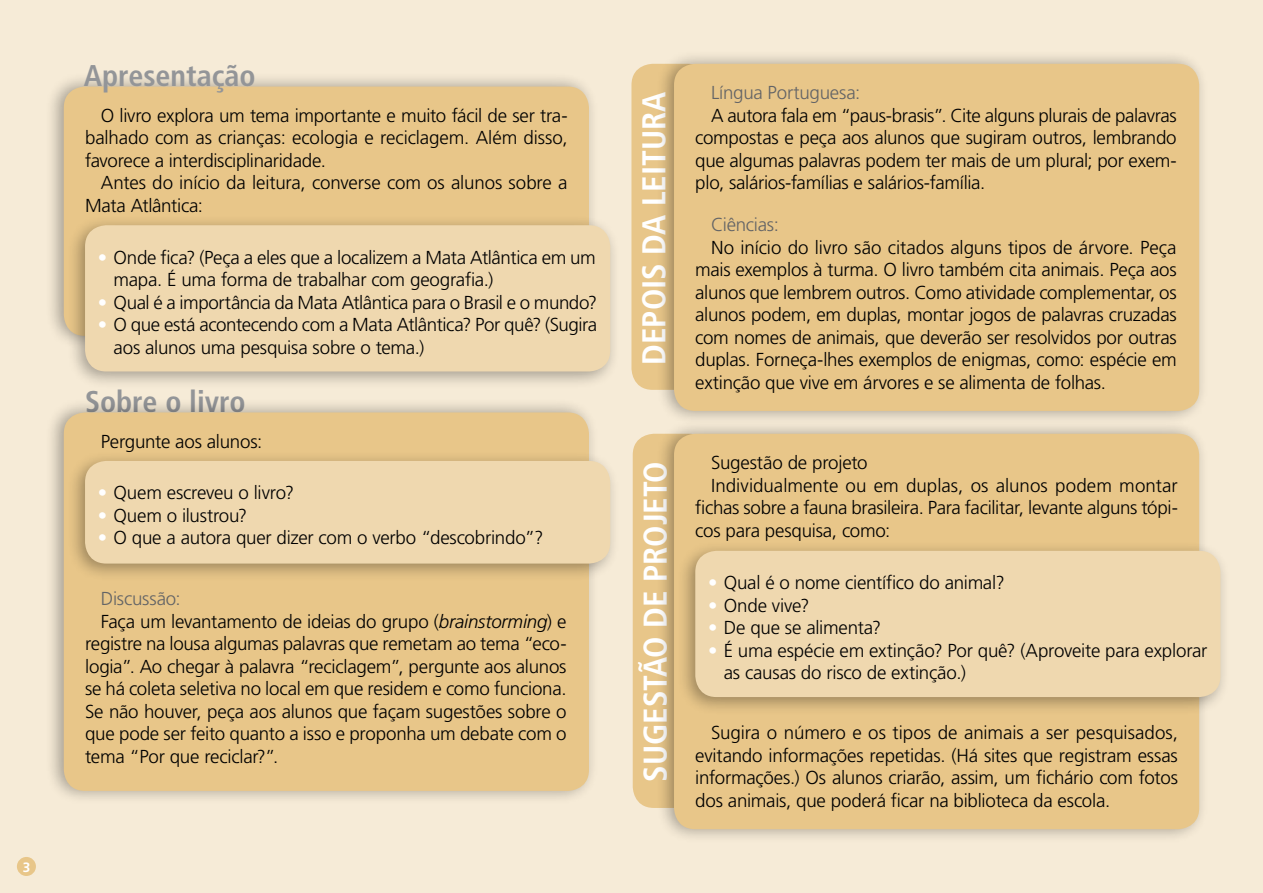
<style>
.page{position:relative;width:1263px;height:893px;background:#f6ebd7}
.page>*{position:absolute;margin:0;border:0;box-sizing:border-box;transform-origin:0 0}
.t1{font:700 condensed 33px "Frutiger LT Std";color:#fff}
.t2{font:700 condensed 30px "Frutiger LT Std";color:#939598}
.t3{font:300 18.75px/22.5px "Frutiger LT Std";letter-spacing:-.015em;color:#000;text-align:justify}
.t4{font:300 18.75px "Frutiger LT Std";letter-spacing:-.015em;color:#636466}
.t5{font:700 13.5px "Frutiger LT Std";color:#fff}
.s1{color:#fff}
.s2{font-style:italic}
</style>
<div class="page">
<div style="left:17px;top:857px;width:19px;height:19px;background:#e8c689;border-radius:50%"></div>
<div style="left:631px;top:64px;width:78px;height:326px;background:#e8c689;border-radius:21px"></div>
<div style="left:633px;top:434px;width:77px;height:374px;background:#e8c689;border-radius:21px"></div>
<div style="left:45px;top:72px;width:554px;height:278px;background:#000;opacity:.33"></div>
<div style="left:64px;top:87px;width:525px;height:249px;background:#e8c689;border-radius:21px"></div>
<div style="left:45px;top:398px;width:554px;height:407px;background:#000;opacity:.33"></div>
<div style="left:64px;top:412px;width:525px;height:379px;background:#e8c689;border-radius:21px"></div>
<div style="left:655px;top:49px;width:554px;height:376px;background:#000;opacity:.33"></div>
<div style="left:674px;top:64px;width:525px;height:347px;background:#e8c689;border-radius:21px"></div>
<div style="left:655px;top:419px;width:554px;height:424px;background:#000;opacity:.33"></div>
<div style="left:674px;top:434px;width:525px;height:395px;background:#e8c689;border-radius:21px"></div>
<div style="left:66px;top:215px;width:554px;height:175px;background:#000;opacity:.33"></div>
<div style="left:85px;top:225px;width:525px;height:146px;background:#efd8af;border-radius:21px"></div>
<div style="left:66px;top:451px;width:554px;height:131px;background:#000;opacity:.33"></div>
<div style="left:85px;top:461px;width:525px;height:103px;background:#efd8af;border-radius:21px"></div>
<div style="left:677px;top:541px;width:553px;height:175px;background:#000;opacity:.33"></div>
<div style="left:695px;top:551px;width:525px;height:146px;background:#efd8af;border-radius:21px"></div>
<p class="t5" style="left:23px;top:859px;width:9px">3</p>
<h2 class="t2" style="left:84px;top:58px;width:173px">Apresentação</h2>
<p class="t3" style="left:85px;top:104px;width:484px;text-indent:16px">O livro explora um tema importante e muito fácil de ser tra&shy;balhado com as crianças: ecologia e reciclagem. Além disso, favorece a interdisciplinaridade.</p>
<p class="t3" style="left:85px;top:172px;width:484px;text-indent:16px">Antes do início da leitura, converse com os alunos sobre a<br>Mata Atlântica:</p>
<p class="t3" style="left:114px;top:246px;width:484px;text-indent:-16px"><span class="s1">•</span> Onde fica? (Peça a eles que a localizem a Mata Atlântica em um mapa. É uma forma de trabalhar com geografia.)</p>
<p class="t3" style="left:98px;top:291px;width:501px"><span class="s1">•</span> Qual é a importância da Mata Atlântica para o Brasil e o mundo?</p>
<p class="t3" style="left:114px;top:314px;width:485px;text-indent:-16px"><span class="s1">•</span> O que está acontecendo com a Mata Atlântica? Por quê? (Sugira aos alunos uma pesquisa sobre o tema.)</p>
<h2 class="t2" style="left:85px;top:384px;width:162px">Sobre o livro</h2>
<p class="t3" style="left:101px;top:430px;width:163px">Pergunte aos alunos:</p>
<p class="t3" style="left:98px;top:482px;width:198px"><span class="s1">•</span> Quem escreveu o livro?</p>
<p class="t3" style="left:98px;top:504px;width:151px"><span class="s1">•</span> Quem o ilustrou?</p>
<p class="t3" style="left:98px;top:527px;width:447px"><span class="s1">•</span> O que a autora quer dizer com o verbo “descobrindo”?</p>
<p class="t4" style="left:101px;top:588px;width:81px">Discussão:</p>
<p class="t3" style="left:101px;top:610px;width:467px">Faça um levantamento de ideias do grupo (<span class="s2">brainstorming</span>) e</p>
<p class="t3" style="left:85px;top:633px;width:483px">registre na lousa algumas palavras que remetam ao tema “eco-</p>
<p class="t3" style="left:85px;top:655px;width:483px">logia”. Ao chegar à palavra “reciclagem”, pergunte aos alunos</p>
<p class="t3" style="left:85px;top:678px;width:483px">se há coleta seletiva no local em que residem e como funciona.</p>
<p class="t3" style="left:85px;top:700px;width:483px">Se não houver, peça aos alunos que façam sugestões sobre o</p>
<p class="t3" style="left:85px;top:723px;width:483px">que pode ser feito quanto a isso e proponha um debate com o</p>
<p class="t3" style="left:85px;top:745px;width:195px">tema “Por que reciclar?”.</p>
<h1 class="t1" style="left:635px;top:365px;width:272px;rotate:-90deg">depois da leitura</h1>
<h1 class="t1" style="left:636px;top:782px;width:322px;rotate:-90deg">sugestão de projeto</h1>
<p class="t4" style="left:711px;top:82px;width:151px">Língua Portuguesa:</p>
<p class="t3" style="left:695px;top:104px;width:483px;text-indent:16px">A autora fala em “paus-‑brasis”. Cite alguns plurais de palavras compostas e peça aos alunos que sugiram outros, lembrando que algumas palavras podem ter mais de um plural; por exem&shy;plo, salários-‑famílias e salários-‑família.</p>
<p class="t4" style="left:711px;top:214px;width:69px">Ciências:</p>
<p class="t3" style="left:695px;top:236px;width:483px;text-indent:16px">No início do livro são citados alguns tipos de árvore. Peça mais exemplos à turma. O livro também cita animais. Peça aos alunos que lembrem outros. Como atividade complementar, os alunos podem, em duplas, montar jogos de palavras cruzadas com nomes de animais, que deverão ser resolvidos por outras duplas. Forneça-‑lhes exemplos de enigmas, como: espécie em extinção que vive em árvores e se alimenta de folhas.</p>
<p class="t3" style="left:711px;top:452px;width:158px">Sugestão de projeto</p>
<p class="t3" style="left:711px;top:474px;width:468px">Individualmente ou em duplas, os alunos podem montar</p>
<p class="t3" style="left:695px;top:497px;width:484px">fichas sobre a fauna brasileira. Para facilitar, levante alguns tópi-</p>
<p class="t3" style="left:695px;top:519px;width:197px">cos para pesquisa, como:</p>
<p class="t3" style="left:708px;top:572px;width:298px"><span class="s1">•</span> Qual é o nome científico do animal?</p>
<p class="t3" style="left:708px;top:594px;width:103px"><span class="s1">•</span> Onde vive?</p>
<p class="t3" style="left:708px;top:617px;width:175px"><span class="s1">•</span> De que se alimenta?</p>
<p class="t3" style="left:724px;top:639px;width:485px;text-indent:-16px"><span class="s1">•</span> É uma espécie em extinção? Por quê? (Aproveite para explorar as causas do risco de extinção.)</p>
<p class="t3" style="left:695px;top:722px;width:484px;text-indent:16px">Sugira o número e os tipos de animais a ser pesquisados, evitando informações repetidas. (Há sites que registram essas informações.) Os alunos criarão, assim, um fichário com fotos dos animais, que poderá ficar na biblioteca da escola.</p>
</div>
